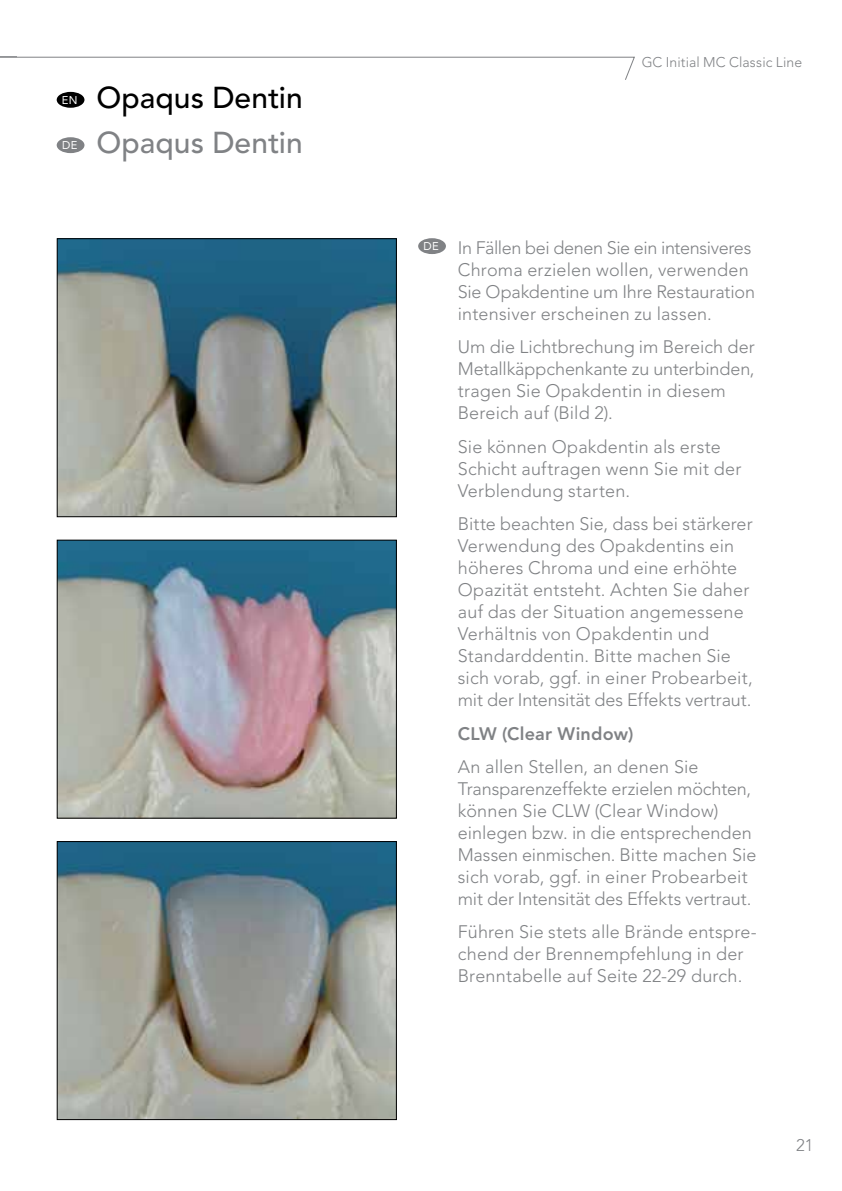
<style>
.page{position:relative;width:842px;height:1191px;background:#fff}
.page>*{position:absolute;margin:0;border:0;box-sizing:border-box;transform-origin:0 0}
.t1{font:500 30px "Avenir LT Std";letter-spacing:.005em;color:#000}
.t2{font:500 30px "Avenir LT Std";letter-spacing:.005em;color:#808285}
.t3{font:300 18px/22px "Avenir LT Std";letter-spacing:.01em;color:#808285}
.t4{font:800 18px "Avenir LT Std";letter-spacing:.015em;color:#808285}
.t5{font:300 16.8px "Avenir LT Std";color:#808285}
.t6{font:300 14px "Avenir LT Std";letter-spacing:.01em;color:#808285}
.t7{font:11.2px "Avenir LT Std";color:#fff}
</style>
<div class="page">
<svg style="left:0;top:56px;width:635px;height:24px"></svg>
<img style="left:59px;top:843px;width:336px;height:275px">
<div style="left:57px;top:841px;width:340px;height:279px;border:1px solid #000"></div>
<img style="left:59px;top:541px;width:336px;height:275px">
<div style="left:57px;top:539px;width:340px;height:279px;border:1px solid #000"></div>
<img style="left:59px;top:240px;width:336px;height:275px">
<div style="left:57px;top:238px;width:340px;height:279px;border:1px solid #000"></div>
<div style="left:418px;top:238px;width:28px;height:16px;background:#808285;border-radius:50%"></div>
<div style="left:57px;top:92px;width:27px;height:16px;background:#000;border-radius:50%"></div>
<div style="left:57px;top:137px;width:27px;height:16px;background:#808285;border-radius:50%"></div>
<p class="t7" style="left:62px;top:94px;width:17px">EN</p>
<h1 class="t1" style="left:96px;top:80px;width:208px">Opaqus Dentin</h1>
<p class="t7" style="left:62px;top:139px;width:17px">DE</p>
<h1 class="t2" style="left:96px;top:125px;width:208px">Opaqus Dentin</h1>
<p class="t6" style="left:642px;top:54px;width:162px">GC Initial MC Classic Line</p>
<p class="t3" style="left:458px;top:237px;width:299px;text-indent:-34px"><sup>DE</sup> In Fällen bei denen Sie ein intensiveres Chroma erzielen wollen, verwenden Sie Opakdentine um Ihre Restauration intensiver erscheinen zu lassen.</p>
<p class="t3" style="left:458px;top:336px;width:298px">Um die Lichtbrechung im Bereich der<br>Metallkäppchenkante zu unterbinden, tragen Sie Opakdentin in diesem<br>Bereich auf (Bild 2).</p>
<p class="t3" style="left:458px;top:435px;width:285px">Sie können Opakdentin als erste<br>Schicht auftragen wenn Sie mit der<br>Verblendung starten.</p>
<p class="t3" style="left:458px;top:513px;width:296px">Bitte beachten Sie, dass bei stärkerer Verwendung des Opakdentins ein höheres Chroma und eine erhöhte Opazität entsteht. Achten Sie daher auf das der Situation angemessene Verhältnis von Opakdentin und Standarddentin. Bitte machen Sie sich vorab, ggf. in einer Probearbeit, mit der Intensität des Effekts vertraut.</p>
<p class="t4" style="left:458px;top:722px;width:177px">CLW (Clear Window)</p>
<p class="t3" style="left:458px;top:755px;width:300px">An allen Stellen, an denen Sie Transparenzeffekte erzielen möchten, können Sie CLW (Clear Window) einlegen bzw. in die entsprechenden Massen einmischen. Bitte machen Sie sich vorab, ggf. in einer Probearbeit mit der Intensität des Effekts vertraut.</p>
<p class="t3" style="left:458px;top:921px;width:301px">Führen Sie stets alle Brände entspre&shy;chend der Brennempfehlung in der<br>Brenntabelle auf Seite 22-29 durch.</p>
<p class="t5" style="left:796px;top:1135px;width:19px">21</p>
</div>
